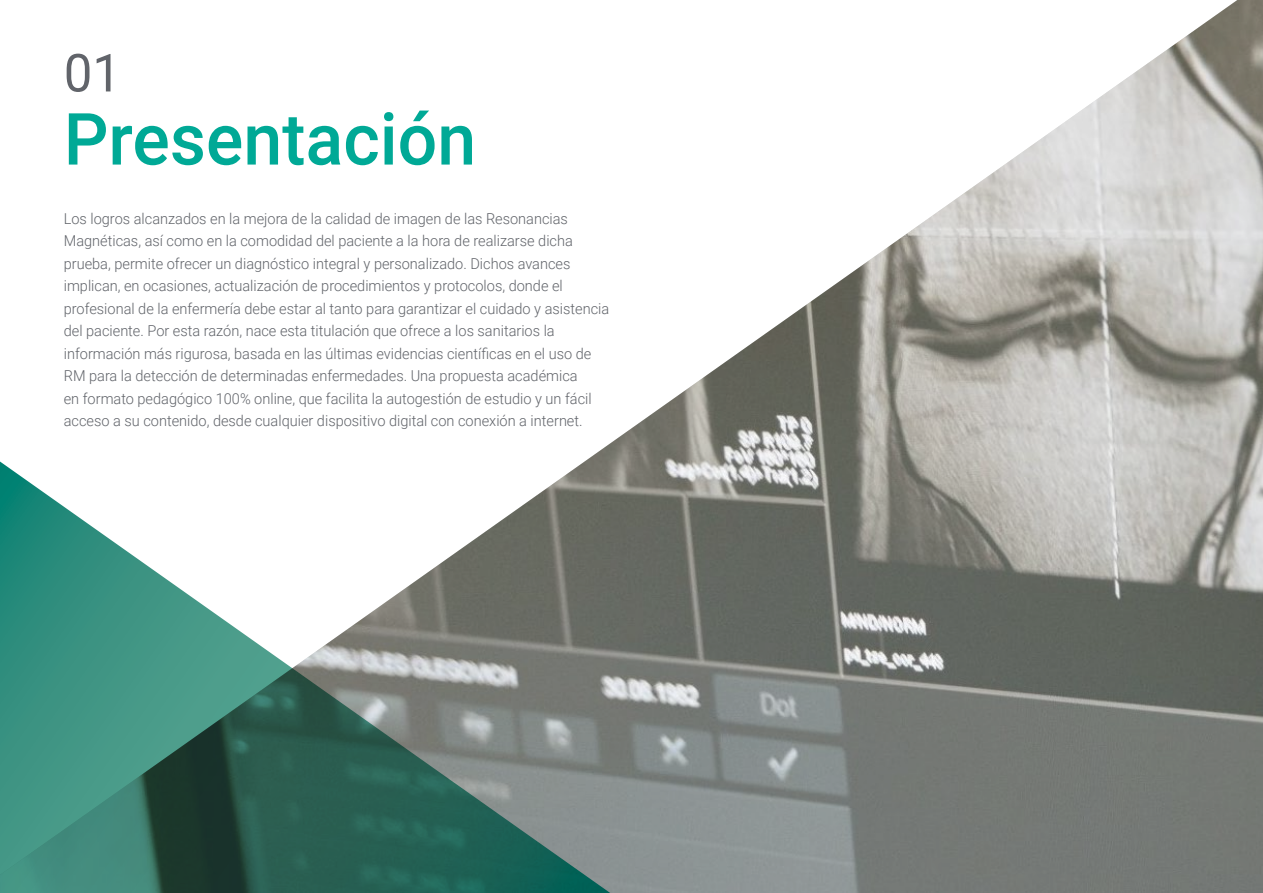
<style>
.page{position:relative;width:1263px;height:893px;background:#fff}
.page>*{position:absolute;margin:0;border:0;box-sizing:border-box;transform-origin:0 0}
.t1{font:500 72px "Roboto";color:#00a996}
.t2{font:52.5px "Roboto";color:#61646a}
.t3{font:300 15px/22.5px "Roboto";color:#61646a}
</style>
<div class="page">
<img style="left:606px;top:0;width:657px;height:893px">
<svg style="left:0;top:446px;width:640px;height:447px"></svg>
<h2 class="t2" style="left:64px;top:36px;width:59px">01</h2>
<h1 class="t1" style="left:64px;top:89px;width:414px">Presentación</h1>
<p class="t3" style="left:64px;top:207px;width:547px">Los logros alcanzados en la mejora de la calidad de imagen de las Resonancias Magnéticas, así como en la comodidad del paciente a la hora de realizarse dicha prueba, permite ofrecer un diagnóstico integral y personalizado. Dichos avances implican, en ocasiones, actualización de procedimientos y protocolos, donde el profesional de la enfermería debe estar al tanto para garantizar el cuidado y asistencia del paciente. Por esta razón, nace esta titulación que ofrece a los sanitarios la información más rigurosa, basada en las últimas evidencias científicas en el uso de RM para la detección de determinadas enfermedades. Una propuesta académica<br>en formato pedagógico 100% online, que facilita la autogestión de estudio y un fácil acceso a su contenido, desde cualquier dispositivo digital con conexión a internet.</p>
</div>
